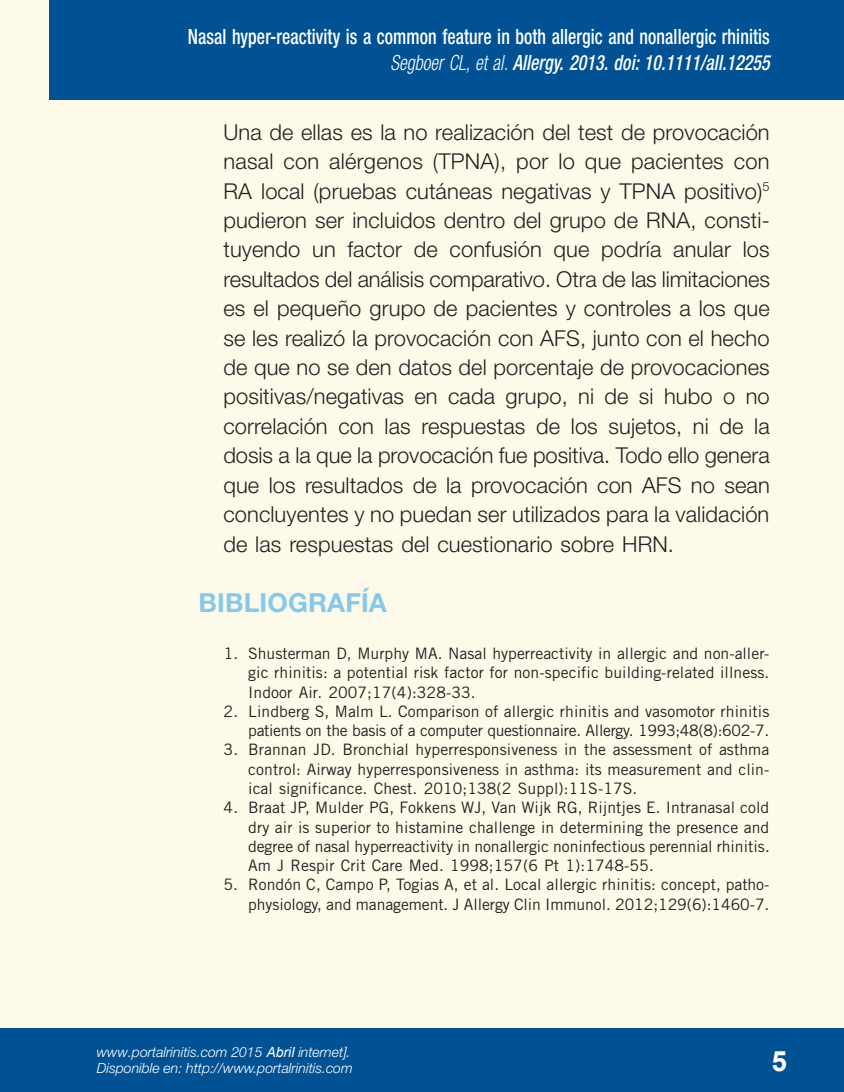
<style>
.page{position:relative;width:844px;height:1092px;background:#fff}
.page>*{position:absolute;margin:0;border:0;box-sizing:border-box;transform-origin:0 0}
.t1{font:700 28px "Arial";color:#fff}
.t2{font:700 26.25px "Helvetica Neue LT Std";letter-spacing:.005em;color:#85caea}
.t3{font:300 21.88px/29.4px "Helvetica Neue LT Std";letter-spacing:.005em;color:#231f20;text-align:justify}
.t4{font:500 condensed 21px/26.2px "Helvetica Neue LT Std";letter-spacing:.005em;color:#fff;text-align:right;scale:.85 1}
.t5{font:15.75px/19.2px "Trade Gothic LT Std";letter-spacing:.005em;color:#231f20;text-align:justify}
.t6{font:italic 300 14px/16.8px "Helvetica Neue LT Std";color:#fff}
.s1{font-weight:300;font-style:italic}
.s2{font-style:italic}
.s3{font-family:"Arial";font-weight:400}
</style>
<div class="page">
<div style="left:0;top:0;width:843px;height:1091px;background:#fefaea"></div>
<div style="left:50px;top:0;width:793px;height:99px;background:#015294"></div>
<div style="left:0;top:1028px;width:843px;height:63px;background:#015294"></div>
<h3 class="t4" style="left:188px;top:23px;width:686px">Nasal hyper-reactivity is a common feature in both allergic and nonallergic rhinitis<br><span class="s1">Segboer CL, et al.</span> <span class="s2">Allergy. 2013. doi: 10.1111/all.12255</span></h3>
<p class="t3" style="left:223px;top:117px;width:548px">Una de ellas es la no realización del test de provocación nasal con alérgenos (TPNA), por lo que pacientes con RA local (pruebas cutáneas negativas y TPNA positivo)<sup>5 </sup>pudieron ser incluidos dentro del grupo de RNA, consti&shy;tuyendo un factor de confusión que podría anular los resultados del análisis comparativo. Otra de las limitaciones es el pequeño grupo de pacientes y controles a los que se les realizó la provocación con AFS, junto con el hecho de que no se den datos del porcentaje de provocaciones positivas/negativas en cada grupo, ni de si hubo o no correlación con las respuestas de los sujetos, ni de la dosis a la que la provocación fue positiva. Todo ello genera que los resultados de la provocación con AFS no sean concluyentes y no puedan ser utilizados para la validación de las respuestas del cuestionario sobre HRN.</p>
<h2 class="t2" style="left:198px;top:586px;width:190px">BIBLIOGRAFÍA</h2>
<p class="t5" style="left:248px;top:643px;width:522px;text-indent:-25px">1. Shusterman D, Murphy MA. Nasal hyperreactivity in allergic and non-aller&shy;gic rhinitis: a potential risk factor for non-specific building-related illness.<br>Indoor Air. 2007;17(4):328-33.</p>
<p class="t5" style="left:223px;top:701px;width:547px;text-align:right">2. Lindberg S, Malm L. Comparison of allergic rhinitis and vasomotor rhinitis patients on the basis of a computer questionnaire. Allergy. 1993;48(8):602-7.</p>
<p class="t5" style="left:248px;top:740px;width:522px;text-indent:-25px">3. Brannan JD. Bronchial hyperresponsiveness in the assessment of asthma control: Airway hyperresponsiveness in asthma: its measurement and clin&shy;ical significance. Chest. 2010;138(2 Suppl):11S-17S.</p>
<p class="t5" style="left:248px;top:797px;width:523px;text-indent:-25px">4. Braat JP, Mulder PG, Fokkens WJ, Van Wijk RG, Rijntjes E. Intranasal cold dry air is superior to histamine challenge in determining the presence and degree of nasal hyperreactivity in nonallergic noninfectious perennial rhinitis.<br>Am J Respir Crit Care Med. 1998;157(6 Pt 1):1748-55.</p>
<p class="t5" style="left:223px;top:874px;width:547px;text-align:right">5. Rondón C, Campo P, Togias A, et al. Local allergic rhinitis: concept, patho&shy;physiology, and management. J Allergy Clin Immunol. 2012;129(6):1460-7.</p>
<p class="t6" style="left:97px;top:1042px;width:257px">www.portalrinitis.com 2015 <span class="s3">Abril</span> internet].<br>Disponible en: http://www.portalrinitis.com</p>
<h1 class="t1" style="left:771px;top:1042px;width:17px">5</h1>
</div>
